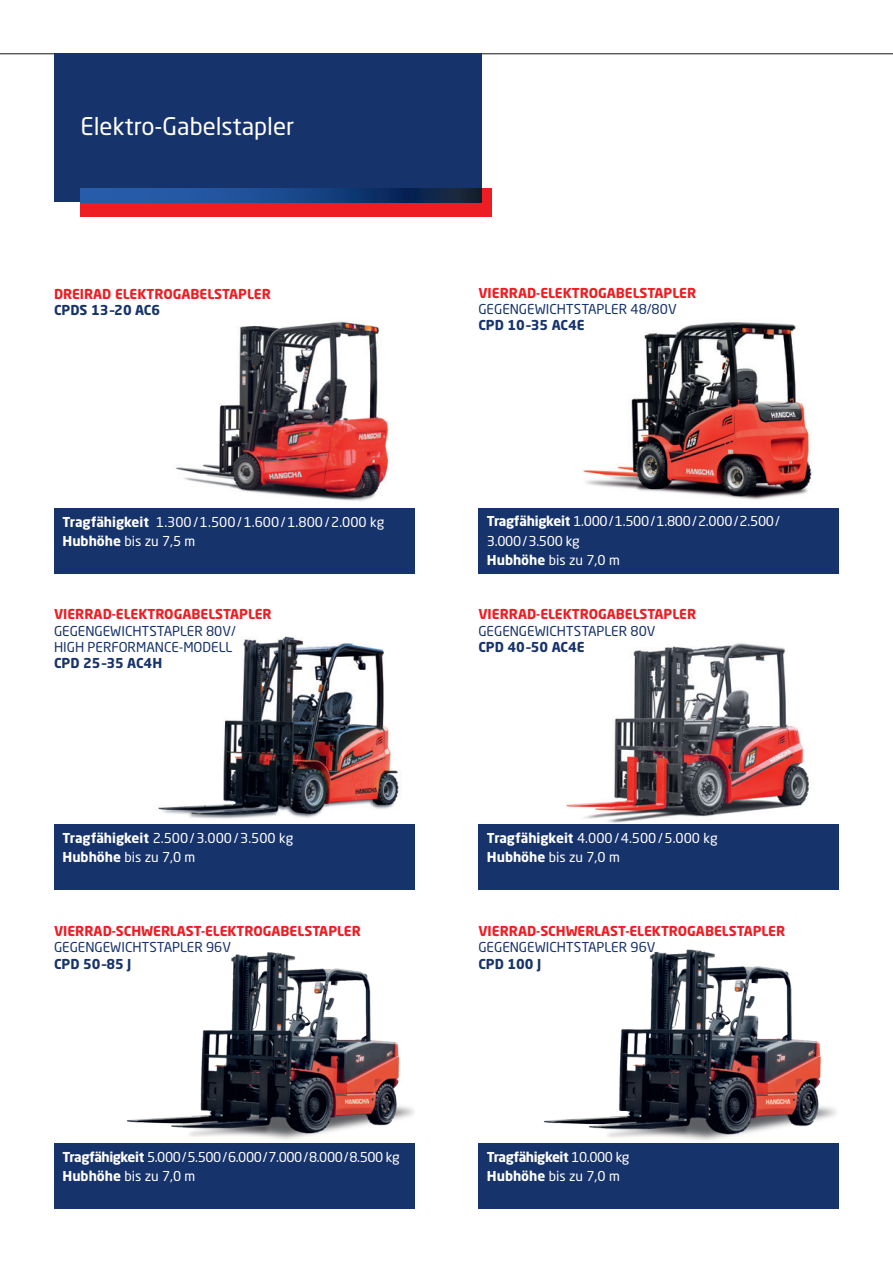
<style>
.page{position:relative;width:893px;height:1263px;background:#fff}
.page>*{position:absolute;margin:0;border:0;box-sizing:border-box;transform-origin:0 0}
.t1{font:24px "Neo Sans Std";color:#fff}
.t2{font:700 13.5px "Neo Sans Std";color:#ee1d23}
.t3{font:13.5px/19.5px "Neo Sans Std";color:#fff}
.t4{font:13.5px/16.2px "Neo Sans Std";color:#17336c}
.t5{font:13.5px/19.5px "Neo Sans Std";letter-spacing:-.02em;color:#fff}
.t6{font:13.5px/19.5px "Neo Sans Std";letter-spacing:-.03em;color:#fff}
.t7{font:700 13.5px "Neo Sans Std";color:#17336c}
.t8{font:700 13.5px/19.5px "Neo Sans Std";letter-spacing:-.03em;color:#fff}
.s1{font-weight:700}
.s2{font-weight:400}
</style>
<div class="page">
<img style="left:566px;top:643px;width:243px;height:180px">
<hr style="left:0;top:53px;width:893px;height:1px;background:#231f20">
<img style="left:158px;top:636px;width:242px;height:183px">
<div style="left:54px;top:824px;width:361px;height:66px;background:#17336c"></div>
<div style="left:478px;top:824px;width:361px;height:66px;background:#17336c"></div>
<img style="left:126px;top:952px;width:288px;height:188px">
<div style="left:54px;top:1143px;width:361px;height:66px;background:#17336c"></div>
<img style="left:544px;top:949px;width:292px;height:192px">
<div style="left:478px;top:1143px;width:361px;height:66px;background:#17336c"></div>
<img style="left:176px;top:321px;width:213px;height:180px">
<div style="left:54px;top:508px;width:361px;height:66px;background:#17336c"></div>
<img style="left:583px;top:322px;width:229px;height:178px">
<div style="left:478px;top:508px;width:361px;height:66px;background:#17336c"></div>
<div style="left:54px;top:53px;width:427px;height:149px;background:#17336c"></div>
<div style="left:81px;top:188px;width:411px;height:29px;background:#ee1d23"></div>
<svg style="left:81px;top:188px;width:400px;height:14px;background:#1a4381"></svg>
<h1 class="t1" style="left:81px;top:112px;width:215px">Elektro-Gabelstapler</h1>
<p class="t2" style="left:54px;top:285px;width:218px">DREIRAD ELEKTROGABELSTAPLER</p>
<p class="t7" style="left:54px;top:301px;width:108px">CPDS 13–20 AC6</p>
<p class="t3" style="left:63px;top:512px;width:323px"><span class="s1">Tragfähigkeit</span> 1.300/1.500/1.600/1.800/2.000 kg<br><span class="s1">Hubhöhe</span> bis zu 7,5 m</p>
<p class="t2" style="left:54px;top:606px;width:219px">VIERRAD-ELEKTROGABELSTAPLER</p>
<p class="t4" style="left:54px;top:622px;width:183px">GEGENGEWICHTSTAPLER 80V/<br>HIGH PERFORMANCE-MODELL</p>
<p class="t7" style="left:54px;top:654px;width:110px">CPD 25–35 AC4H</p>
<p class="t3" style="left:63px;top:828px;width:232px"><span class="s1">Tragfähigkeit</span> 2.500/3.000/3.500 kg<br><span class="s1">Hubhöhe</span> bis zu 7,0 m</p>
<p class="t2" style="left:54px;top:922px;width:308px">VIERRAD-SCHWERLAST-ELEKTROGABELSTAPLER</p>
<p class="t4" style="left:54px;top:939px;width:179px">GEGENGEWICHTSTAPLER 96V</p>
<p class="t7" style="left:54px;top:955px;width:79px">CPD 50–85 J</p>
<p class="t6" style="left:63px;top:1147px;width:339px"><span class="s1">Tragfähigkeit</span> 5.000/5.500/6.000/7.000/8.000/8.500 kg<br><span class="s1">Hubhöhe</span> bis zu 7,0 m</p>
<p class="t2" style="left:478px;top:284px;width:219px">VIERRAD-ELEKTROGABELSTAPLER</p>
<p class="t4" style="left:478px;top:300px;width:200px">GEGENGEWICHTSTAPLER 48/80V</p>
<p class="t7" style="left:478px;top:316px;width:108px">CPD 10–35 AC4E</p>
<p class="t5" style="left:487px;top:511px;width:295px"><span class="s1">Tragfähigkeit</span> 1.000/1.500/1.800/2.000/2.500/<br>3.000/3.500 kg<br><span class="s1">Hubhöhe</span> bis zu 7,0 m</p>
<p class="t2" style="left:478px;top:606px;width:219px">VIERRAD-ELEKTROGABELSTAPLER</p>
<p class="t4" style="left:478px;top:622px;width:179px">GEGENGEWICHTSTAPLER 80V</p>
<p class="t7" style="left:478px;top:638px;width:108px">CPD 40–50 AC4E</p>
<p class="t3" style="left:487px;top:828px;width:232px"><span class="s1">Tragfähigkeit</span> 4.000/4.500/5.000 kg<br><span class="s1">Hubhöhe</span> bis zu 7,0 m</p>
<p class="t2" style="left:478px;top:922px;width:308px">VIERRAD-SCHWERLAST-ELEKTROGABELSTAPLER</p>
<p class="t4" style="left:478px;top:939px;width:179px">GEGENGEWICHTSTAPLER 96V</p>
<p class="t7" style="left:478px;top:955px;width:64px">CPD 100 J</p>
<p class="t8" style="left:487px;top:1147px;width:144px">Tragfähigkeit <span class="s2">10.000 kg<br></span>Hubhöhe <span class="s2">bis zu 7,0 m</span></p>
</div>
